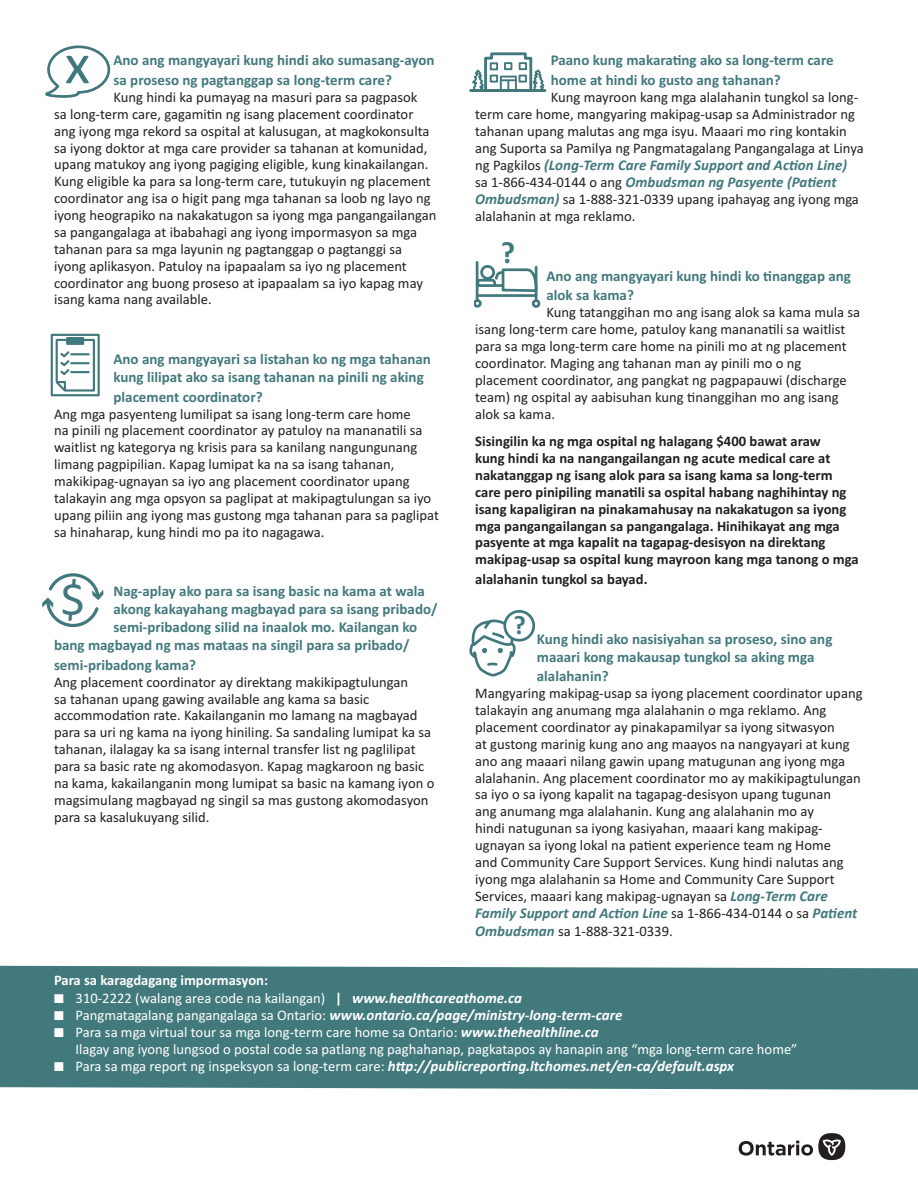
<style>
.page{position:relative;width:918px;height:1188px;background:#fff}
.page>*{position:absolute;margin:0;border:0;box-sizing:border-box;transform-origin:0 0}
.t1{font:58.5px "Calibri";color:#40787c}
.t2{font:48.6px "Calibri";color:#40787c}
.t3{font:700 31.05px "Calibri";color:#40787c}
.t4{font:700 26.85px "Calibri";color:#40787c}
.t5{font:700 15px/19.8px "Calibri";color:#42797c}
.t6{font:italic 700 15px "Calibri";color:#fff}
.t7{font:italic 700 15px/17.2px "Calibri";color:#42797c}
.t8{font:14.7px/16.8px "Calibri";color:#231f20}
.t9{font:700 14.7px/16.8px "Calibri";color:#231f20}
.t10{font:14.7px "Calibri";color:#fff}
.t11{font:700 14.7px "Calibri";color:#fff}
.s1{font-weight:400;font-style:normal;font-size:14.7px;color:#231f20}
.s2{font-weight:700;font-style:italic;font-size:15px;color:#42797c}
.s3{font-weight:700}
.s4{font-weight:700;font-style:italic;font-size:15px}
.s5{font-weight:400;font-style:normal;font-size:14.7px}
</style>
<div class="page">
<div style="left:0;top:966px;width:918px;height:124px;background:#42797c"></div>
<svg style="left:739px;top:1141px;width:74px;height:15px"></svg>
<div style="left:818px;top:1133px;width:27px;height:27px;background:#231f20;border-radius:50%"></div>
<svg style="left:823px;top:1139px;width:18px;height:17px"></svg>
<div style="left:51px;top:334px;width:49px;height:62px;border:2px solid #40787c"></div>
<div style="left:66px;top:337px;width:18px;height:8px;border:2px solid #40787c"></div>
<svg style="left:55px;top:338px;width:40px;height:54px"></svg>
<div style="left:503px;top:610px;width:32px;height:32px;border:3px solid #40787c;border-radius:50%"></div>
<svg style="left:469px;top:617px;width:47px;height:60px"></svg>
<svg style="left:42px;top:573px;width:61px;height:55px"></svg>
<svg style="left:45px;top:45px;width:66px;height:53px"></svg>
<svg style="left:469px;top:52px;width:78px;height:40px"></svg>
<hr style="left:471px;top:89px;width:74px;height:3px;background:#40787c">
<div style="left:480px;top:265px;width:15px;height:15px;border:3px solid #40787c;border-radius:50%"></div>
<hr style="left:476px;top:262px;width:2px;height:39px;background:#40787c">
<hr style="left:535px;top:267px;width:2px;height:34px;background:#40787c">
<svg style="left:475px;top:267px;width:63px;height:26px"></svg>
<hr style="left:477px;top:294px;width:59px;height:3px;background:#40787c">
<div style="left:474px;top:299px;width:8px;height:9px;border:3px solid #40787c;border-radius:50%"></div>
<div style="left:532px;top:299px;width:8px;height:9px;border:3px solid #40787c;border-radius:50%"></div>
<p class="t5" style="left:114px;top:50px;width:323px">Ano ang mangyayari kung hindi ako sumasang-ayon sa proseso ng pagtanggap sa long-term care?</p>
<p class="t8" style="left:54px;top:88px;width:384px;text-indent:60px">Kung hindi ka pumayag na masuri para sa pagpasok<br>sa long-term care, gagamitin ng isang placement coordinator ang iyong mga rekord sa ospital at kalusugan, at magkokonsulta sa iyong doktor at mga care provider sa tahanan at komunidad, upang matukoy ang iyong pagiging eligible, kung kinakailangan.<br>Kung eligible ka para sa long-term care, tutukuyin ng placement coordinator ang isa o higit pang mga tahanan sa loob ng layo ng iyong heograpiko na nakakatugon sa iyong mga pangangailangan sa pangangalaga at ibabahagi ang iyong impormasyon sa mga tahanan para sa mga layunin ng pagtanggap o pagtanggi sa iyong aplikasyon. Patuloy na ipapaalam sa iyo ng placement coordinator ang buong proseso at ipapaalam sa iyo kapag may isang kama nang available.</p>
<p class="t1" style="left:65px;top:23px;width:27px">x</p>
<p class="t5" style="left:114px;top:349px;width:319px;line-height:18px">Ano ang mangyayari sa listahan ko ng mga tahanan kung lilipat ako sa isang tahanan na pinili ng aking</p>
<p class="t5" style="left:114px;top:386px;width:151px">placement coordinator?</p>
<p class="t8" style="left:54px;top:405px;width:387px">Ang mga pasyenteng lumilipat sa isang long-term care home<br>na pinili ng placement coordinator ay patuloy na mananatili sa waitlist ng kategorya ng krisis para sa kanilang nangungunang limang pagpipilian. Kapag lumipat ka na sa isang tahanan, makikipag-ugnayan sa iyo ang placement coordinator upang talakayin ang mga opsyon sa paglipat at makipagtulungan sa iyo upang piliin ang iyong mas gustong mga tahanan para sa paglipat sa hinaharap, kung hindi mo pa ito nagagawa.</p>
<p class="t2" style="left:61px;top:565px;width:26px">$</p>
<p class="t5" style="left:114px;top:581px;width:313px">Nag-aplay ako para sa isang basic na kama at wala</p>
<p class="t5" style="left:114px;top:599px;width:326px">akong kakayahang magbayad para sa isang pribado/</p>
<p class="t5" style="left:114px;top:617px;width:305px">semi-pribadong silid na inaalok mo. Kailangan ko</p>
<p class="t5" style="left:54px;top:635px;width:357px">bang magbayad ng mas mataas na singil para sa pribado/</p>
<p class="t5" style="left:54px;top:654px;width:144px">semi-pribadong kama?</p>
<p class="t8" style="left:54px;top:673px;width:382px">Ang placement coordinator ay direktang makikipagtulungan<br>sa tahanan upang gawing available ang kama sa basic accommodation rate. Kakailanganin mo lamang na magbayad para sa uri ng kama na iyong hiniling. Sa sandaling lumipat ka sa tahanan, ilalagay ka sa isang internal transfer list ng paglilipat para sa basic rate ng akomodasyon. Kapag magkaroon ng basic na kama, kakailanganin mong lumipat sa basic na kamang iyon o magsimulang magbayad ng singil sa mas gustong akomodasyon para sa kasalukuyang silid.</p>
<p class="t5" style="left:551px;top:50px;width:284px">Paano kung makarating ako sa long-term care home at hindi ko gusto ang tahanan?</p>
<p class="t8" style="left:475px;top:88px;width:390px;text-indent:76px">Kung mayroon kang mga alalahanin tungkol sa long&shy;term care home, mangyaring makipag-usap sa Administrador ng tahanan upang malutas ang mga isyu. Maaari mo ring kontakin ang Suporta sa Pamilya ng Pangmatagalang Pangangalaga at Linya</p>
<p class="t7" style="left:475px;top:156px;width:373px"><span class="s1">ng Pagkilos</span> (Long-Term Care Family Support and Action Line) <span class="s1">sa 1-866-434-0144 o ang</span> Ombudsman ng Pasyente (Patient</p>
<p class="t8" style="left:475px;top:191px;width:385px"><span class="s2">Ombudsman)</span> sa 1-888-321-0339 upang ipahayag ang iyong mga alalahanin at mga reklamo.</p>
<p class="t3" style="left:501px;top:231px;width:16px">?</p>
<p class="t5" style="left:546px;top:265px;width:306px">Ano ang mangyayari kung hindi ko tinanggap ang alok sa kama?</p>
<p class="t8" style="left:475px;top:304px;width:386px;text-indent:71px">Kung tatanggihan mo ang isang alok sa kama mula sa isang long-term care home, patuloy kang mananatili sa waitlist para sa mga long-term care home na pinili mo at ng placement coordinator. Maging ang tahanan man ay pinili mo o ng placement coordinator, ang pangkat ng pagpapauwi (discharge team) ng ospital ay aabisuhan kung tinanggihan mo ang isang alok sa kama.</p>
<p class="t9" style="left:475px;top:432px;width:385px">Sisingilin ka ng mga ospital ng halagang $400 bawat araw<br>kung hindi ka na nangangailangan ng acute medical care at nakatanggap ng isang alok para sa isang kama sa long-term care pero pinipiling manatili sa ospital habang naghihintay ng isang kapaligiran na pinakamahusay na nakakatugon sa iyong mga pangangailangan sa pangangalaga. Hinihikayat ang mga pasyente at mga kapalit na tagapag-desisyon na direktang makipag-usap sa ospital kung mayroon kang mga tanong o mga</p>
<p class="t9" style="left:475px;top:570px;width:174px">alalahanin tungkol sa bayad.</p>
<p class="t4" style="left:514px;top:606px;width:14px">?</p>
<p class="t5" style="left:537px;top:629px;width:297px;line-height:18px">Kung hindi ako nasisiyahan sa proseso, sino ang maaari kong makausap tungkol sa aking mga</p>
<p class="t5" style="left:537px;top:666px;width:73px">alalahanin?</p>
<p class="t8" style="left:475px;top:684px;width:389px">Mangyaring makipag-usap sa iyong placement coordinator upang talakayin ang anumang mga alalahanin o mga reklamo. Ang placement coordinator ay pinakapamilyar sa iyong sitwasyon<br>at gustong marinig kung ano ang maayos na nangyayari at kung ano ang maaari nilang gawin upang matugunan ang iyong mga alalahanin. Ang placement coordinator mo ay makikipagtulungan sa iyo o sa iyong kapalit na tagapag-desisyon upang tugunan<br>ang anumang mga alalahanin. Kung ang alalahanin mo ay<br>hindi natugunan sa iyong kasiyahan, maaari kang makipag&shy;ugnayan sa iyong lokal na patient experience team ng Home<br>and Community Care Support Services. Kung hindi nalutas ang iyong mga alalahanin sa Home and Community Care Support Services, maaari kang makipag-ugnayan sa <span class="s2">Long-Term Care</span></p>
<p class="t7" style="left:475px;top:905px;width:384px">Family Support and Action Line <span class="s1">sa 1-866-434-0144 o sa</span> Patient</p>
<p class="t8" style="left:475px;top:922px;width:199px"><span class="s2">Ombudsman</span> sa 1-888-321-0339.</p>
<p class="t11" style="left:54px;top:970px;width:216px">Para sa karagdagang impormasyon:</p>
<p class="t10" style="left:54px;top:988px;width:470px">■ 310-2222 (walang area code na kailangan) <span class="s3">|</span> <span class="s4">www.healthcareathome.ca</span></p>
<p class="t6" style="left:54px;top:1005px;width:570px">■ <span class="s5">Pangmatagalang pangangalaga sa Ontario:</span> www.ontario.ca/page/ministry-long-term-care</p>
<p class="t10" style="left:54px;top:1022px;width:546px">■ Para sa mga virtual tour sa mga long-term care home sa Ontario: <span class="s4">www.thehealthline.ca</span></p>
<p class="t10" style="left:76px;top:1039px;width:723px">Ilagay ang iyong lungsod o postal code sa patlang ng paghahanap, pagkatapos ay hanapin ang “mga long-term care home”</p>
<p class="t6" style="left:54px;top:1057px;width:682px">■ <span class="s5">Para sa mga report ng inspeksyon sa long-term care:</span> http://publicreporting.ltchomes.net/en-ca/default.aspx</p>
</div>
